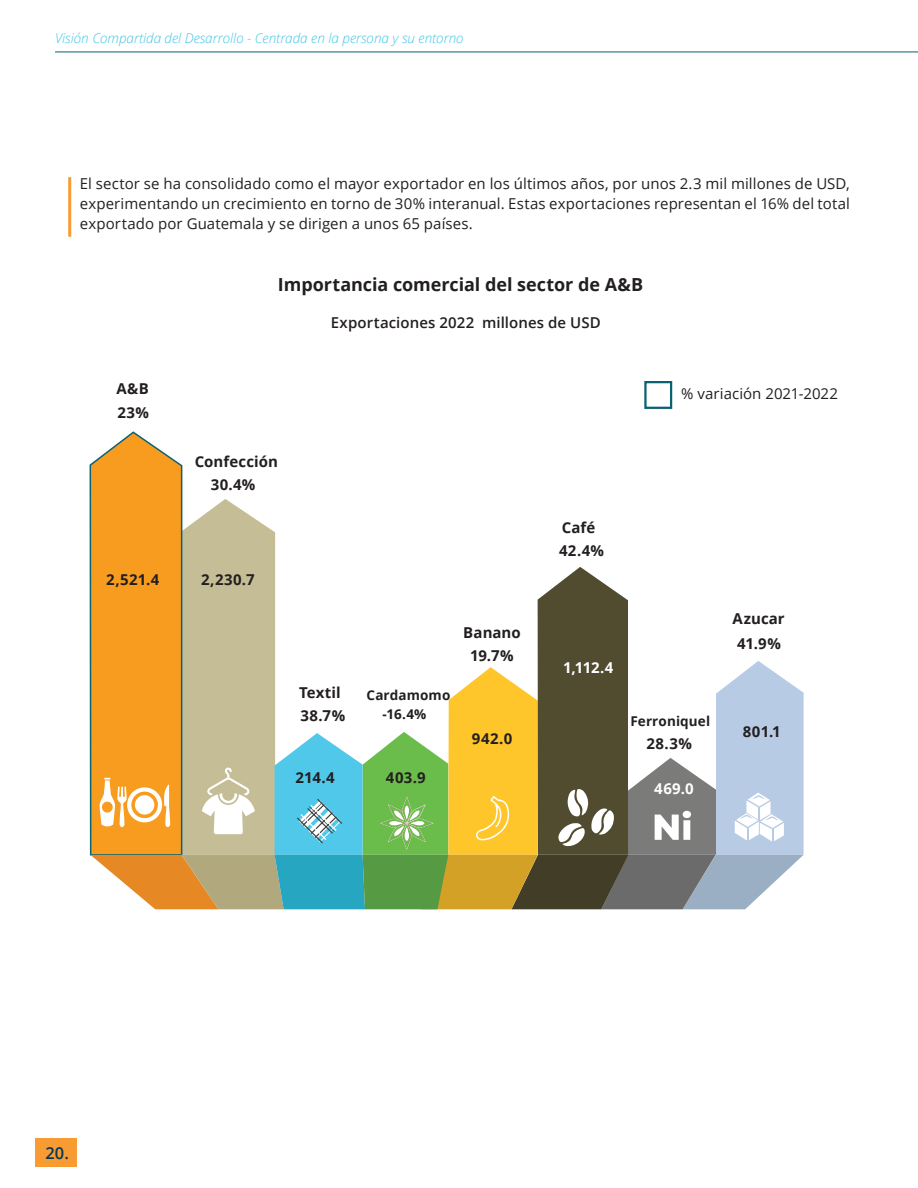
<style>
.page{position:relative;width:918px;height:1188px;background:#fff}
.page>*{position:absolute;margin:0;border:0;box-sizing:border-box;transform-origin:0 0}
.Paragraph_Style_1{font:700 18px "Open Sans";letter-spacing:-.005em;color:#231f20}
.t1{font:600 16.5px "Open Sans";color:#043756}
.Paragraph_Style_1-2{font:15px/20px "Open Sans";letter-spacing:.005em;color:#231f20;text-align:justify}
.Paragraph_Style_1-3{font:700 15px "Open Sans";letter-spacing:.01em;color:#231f20}
.Paragraph_Style_1-4{font:600 15px "Open Sans";letter-spacing:.005em;color:#231f20}
.Paragraph_Style_1-5{font:700 15px "Open Sans";letter-spacing:-.005em;color:#fff}
.t2{font:italic 300 13.5px "Open Sans";color:#43c5e5}
.Paragraph_Style_1-6{font:700 13.5px "Open Sans";letter-spacing:.01em;color:#231f20}
</style>
<div class="page">
<div style="left:35px;top:1139px;width:41px;height:28px;background:#f89b33"></div>
<svg style="left:89px;top:431px;width:715px;height:478px"></svg>
<div style="left:644px;top:381px;width:28px;height:28px;border:2px solid #086272"></div>
<hr style="left:68px;top:177px;width:3px;height:60px;background:#f89b33">
<hr style="left:55px;top:52px;width:863px;height:1px;background:#086272">
<p class="t2" style="left:55px;top:29px;width:410px">Visión Compartida del Desarrollo - Centrada en la persona y su entorno</p>
<p class="Paragraph_Style_1-2" style="left:80px;top:173px;width:772px">El sector se ha consolidado como el mayor exportador en los últimos años, por unos 2.3 mil millones de USD, experimentando un crecimiento en torno de 30% interanual. Estas exportaciones representan el 16% del total exportado por Guatemala y se dirigen a unos 65 países.</p>
<p class="Paragraph_Style_1" style="left:278px;top:272px;width:367px">Importancia comercial del sector de A&amp;B</p>
<p class="Paragraph_Style_1-4" style="left:331px;top:313px;width:271px">Exportaciones 2022 millones de USD</p>
<p class="Paragraph_Style_1-3" style="left:117px;top:378px;width:34px">A&amp;B</p>
<p class="Paragraph_Style_1-3" style="left:118px;top:402px;width:33px">23%</p>
<p class="Paragraph_Style_1-3" style="left:195px;top:451px;width:85px">Confección</p>
<p class="Paragraph_Style_1-3" style="left:211px;top:474px;width:46px">30.4%</p>
<p class="Paragraph_Style_1-3" style="left:106px;top:569px;width:55px">2,521.4</p>
<p class="Paragraph_Style_1-3" style="left:201px;top:569px;width:55px">2,230.7</p>
<p class="Paragraph_Style_1-3" style="left:299px;top:682px;width:43px">Textil</p>
<p class="Paragraph_Style_1-6" style="left:367px;top:686px;width:85px">Cardamomo</p>
<p class="Paragraph_Style_1-3" style="left:301px;top:705px;width:46px">38.7%</p>
<p class="Paragraph_Style_1-6" style="left:383px;top:705px;width:45px">-16.4%</p>
<p class="Paragraph_Style_1-3" style="left:295px;top:767px;width:41px">214.4</p>
<p class="Paragraph_Style_1-3" style="left:386px;top:767px;width:42px">403.9</p>
<p class="Paragraph_Style_1-3" style="left:463px;top:621px;width:59px">Banano</p>
<p class="Paragraph_Style_1-3" style="left:470px;top:645px;width:45px">19.7%</p>
<p class="Paragraph_Style_1-3" style="left:472px;top:728px;width:42px">942.0</p>
<p class="Paragraph_Style_1-2" style="left:681px;top:383px;width:158px">% variación 2021-2022</p>
<p class="Paragraph_Style_1-3" style="left:562px;top:517px;width:35px">Café</p>
<p class="Paragraph_Style_1-3" style="left:559px;top:540px;width:47px">42.4%</p>
<p class="Paragraph_Style_1-5" style="left:563px;top:657px;width:52px">1,112.4</p>
<p class="Paragraph_Style_1-6" style="left:630px;top:712px;width:81px">Ferroniquel</p>
<p class="Paragraph_Style_1-3" style="left:647px;top:733px;width:47px">28.3%</p>
<p class="Paragraph_Style_1-5" style="left:654px;top:778px;width:41px">469.0</p>
<p class="Paragraph_Style_1-3" style="left:733px;top:608px;width:54px">Azucar</p>
<p class="Paragraph_Style_1-3" style="left:737px;top:633px;width:45px">41.9%</p>
<p class="Paragraph_Style_1-3" style="left:743px;top:721px;width:39px">801.1</p>
<p class="t1" style="left:45px;top:1142px;width:25px">20.</p>
</div>
